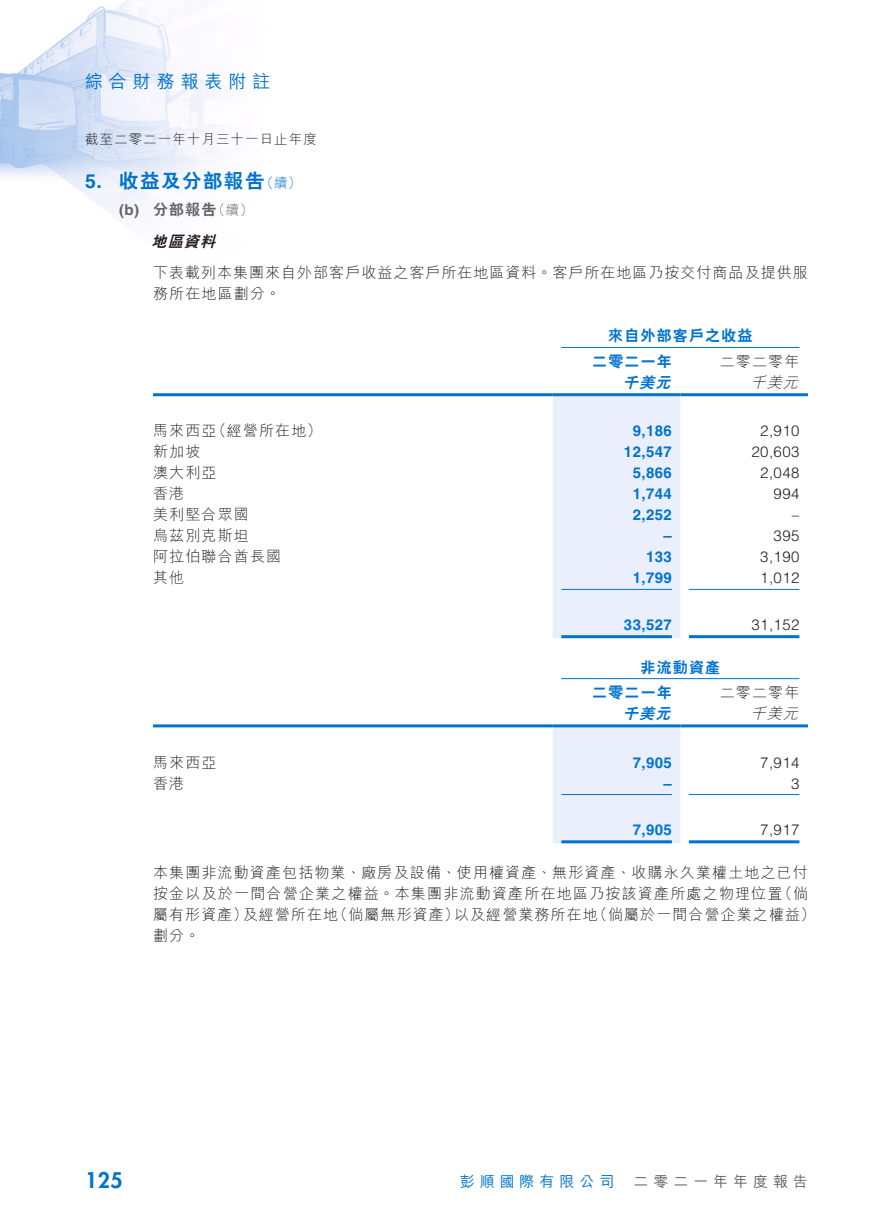
<style>
.page{position:relative;width:893px;height:1212px;background:#fff}
.page>*{position:absolute;margin:0;border:0;box-sizing:border-box;transform-origin:0 0}
.t1{font:800 21px "Futura Std";color:#0073ce}
._01_H1{font:800 19.5px "C Hei 2 HK";letter-spacing:.08em;color:#0073ce}
._01_H1-2{font:700 19.5px "Helvetica LT Std";color:#0073ce}
.t2{font:500 18px "M Hei HK";letter-spacing:.33em;color:#0073ce}
._00_txt{font:300 15px/21px "M Hei HK";letter-spacing:.075em;color:#231f20}
._50_Table_txt{font:300 15px "M Hei HK";letter-spacing:.08em;color:#231f20}
._50_Table_txt-2{font:700 15px "Helvetica LT Std";letter-spacing:.03em;color:#0073ce}
._50_Table_txt-3{font:300 15px "Helvetica LT Std";letter-spacing:.03em;color:#231f20}
._50_Table_txt-4{font:800 15px "C Hei 2 HK";letter-spacing:.08em;color:#0073ce}
.t3{font:500 15px "M Hei HK";letter-spacing:.33em;color:#636366}
.t4{font:500 15px "M Hei HK";letter-spacing:.33em;color:#0073ce}
._50_Table_txt-5{font:italic 300 15px "M Hei HK";color:#231f20}
._50_Table_txt-6{font:italic 800 15px "C Hei 2 HK";color:#0073ce}
._02_H2{font:800 15px "C Hei 2 HK";color:#636366}
._03_H3{font:italic 800 15px "C Hei 2 HK";color:#231f20}
._02_H2-2{font:700 15px "Helvetica LT Std";color:#636366}
.t5{font:300 13.5px "M Hei HK";letter-spacing:.08em;color:#231f20}
._01_H1-3{font:300 13.5px "M Hei HK";color:#0073ce}
._02_H2-3{font:300 13.5px "M Hei HK";color:#636366}
</style>
<div class="page">
<img style="left:0;top:0;width:808px;height:590px">
<div style="left:553px;top:396px;width:127px;height:242px;background:#ebeffb"></div>
<hr style="left:561px;top:347px;width:238px;height:1px;background:#0073ce">
<hr style="left:153px;top:393px;width:400px;height:3px;background:#0073ce">
<hr style="left:553px;top:393px;width:127px;height:3px;background:#0073ce">
<hr style="left:680px;top:393px;width:128px;height:3px;background:#0073ce">
<hr style="left:561px;top:589px;width:111px;height:1px;background:#0073ce">
<hr style="left:689px;top:589px;width:110px;height:1px;background:#0073ce">
<hr style="left:561px;top:635px;width:111px;height:3px;background:#0073ce">
<hr style="left:689px;top:635px;width:110px;height:3px;background:#0073ce">
<div style="left:553px;top:727px;width:127px;height:116px;background:#ebeffb"></div>
<hr style="left:561px;top:678px;width:238px;height:1px;background:#0073ce">
<hr style="left:153px;top:724px;width:400px;height:3px;background:#0073ce">
<hr style="left:553px;top:724px;width:127px;height:3px;background:#0073ce">
<hr style="left:680px;top:724px;width:128px;height:3px;background:#0073ce">
<hr style="left:561px;top:794px;width:111px;height:1px;background:#0073ce">
<hr style="left:689px;top:794px;width:110px;height:1px;background:#0073ce">
<hr style="left:561px;top:840px;width:111px;height:3px;background:#0073ce">
<hr style="left:689px;top:840px;width:110px;height:3px;background:#0073ce">
<p class="t2" style="left:85px;top:69px;width:187px">綜合財務報表附註</p>
<p class="t5" style="left:85px;top:129px;width:233px">截至二零二一年十月三十一日止年度</p>
<p class="_01_H1-2" style="left:85px;top:169px;width:18px">5.</p>
<p class="_01_H1" style="left:119px;top:167px;width:147px">收益及分部報告</p>
<p class="_01_H1-3" style="left:260px;top:173px;width:43px">（續(</p>
<p class="_02_H2-2" style="left:119px;top:201px;width:21px">b( )</p>
<p class="_02_H2" style="left:153px;top:200px;width:65px">分部報告</p>
<p class="_02_H2-3" style="left:212px;top:201px;width:43px">（續(</p>
<p class="_03_H3" style="left:152px;top:231px;width:70px">地區資料</p>
<p class="_00_txt" style="left:153px;top:262px;width:656px">下表載列本集團來自外部客戶收益之客戶所在地區資料。客戶所在地區乃按交付商品及提供服務所在地區劃分。</p>
<p class="_50_Table_txt-4" style="left:608px;top:326px;width:146px">來自外部客戶之收益</p>
<p class="_50_Table_txt" style="left:720px;top:351px;width:81px">二零二零年</p>
<p class="_50_Table_txt-4" style="left:592px;top:351px;width:81px">二零二一年</p>
<p class="_50_Table_txt-6" style="left:623px;top:372px;width:54px">千美元</p>
<p class="_50_Table_txt-5" style="left:750px;top:372px;width:54px">千美元</p>
<p class="_50_Table_txt" style="left:211px;top:420px;width:112px">（經營所在地(</p>
<p class="_50_Table_txt" style="left:153px;top:420px;width:65px">馬來西亞</p>
<p class="_50_Table_txt-2" style="left:633px;top:422px;width:41px">9,186</p>
<p class="_50_Table_txt-3" style="left:760px;top:422px;width:41px">2,910</p>
<p class="_50_Table_txt" style="left:153px;top:441px;width:49px">新加坡</p>
<p class="_50_Table_txt-2" style="left:624px;top:443px;width:49px">12,547</p>
<p class="_50_Table_txt-3" style="left:751px;top:443px;width:49px">20,603</p>
<p class="_50_Table_txt" style="left:153px;top:462px;width:65px">澳大利亞</p>
<p class="_50_Table_txt-2" style="left:633px;top:464px;width:41px">5,866</p>
<p class="_50_Table_txt-3" style="left:760px;top:464px;width:41px">2,048</p>
<p class="_50_Table_txt" style="left:153px;top:483px;width:33px">香港</p>
<p class="_50_Table_txt-2" style="left:633px;top:485px;width:41px">1,744</p>
<p class="_50_Table_txt-3" style="left:774px;top:485px;width:27px">994</p>
<p class="_50_Table_txt" style="left:153px;top:504px;width:97px">美利堅合眾國</p>
<p class="_50_Table_txt-2" style="left:633px;top:506px;width:41px">2,252</p>
<p class="_50_Table_txt-3" style="left:792px;top:506px;width:9px">–</p>
<p class="_50_Table_txt" style="left:153px;top:525px;width:97px">烏茲別克斯坦</p>
<p class="_50_Table_txt-2" style="left:663px;top:527px;width:10px">–</p>
<p class="_50_Table_txt-3" style="left:774px;top:527px;width:27px">395</p>
<p class="_50_Table_txt" style="left:153px;top:546px;width:130px">阿拉伯聯合酋長國</p>
<p class="_50_Table_txt-2" style="left:646px;top:548px;width:27px">133</p>
<p class="_50_Table_txt-3" style="left:760px;top:548px;width:41px">3,190</p>
<p class="_50_Table_txt" style="left:153px;top:567px;width:33px">其他</p>
<p class="_50_Table_txt-2" style="left:633px;top:569px;width:41px">1,799</p>
<p class="_50_Table_txt-3" style="left:760px;top:569px;width:41px">1,012</p>
<p class="_50_Table_txt-2" style="left:624px;top:615px;width:49px">33,527</p>
<p class="_50_Table_txt-4" style="left:640px;top:657px;width:81px">非流動資產</p>
<p class="_50_Table_txt-3" style="left:751px;top:615px;width:49px">31,152</p>
<p class="_50_Table_txt-4" style="left:592px;top:682px;width:81px">二零二一年</p>
<p class="_50_Table_txt" style="left:720px;top:682px;width:81px">二零二零年</p>
<p class="_50_Table_txt-6" style="left:623px;top:703px;width:54px">千美元</p>
<p class="_50_Table_txt-5" style="left:750px;top:703px;width:54px">千美元</p>
<p class="_50_Table_txt" style="left:153px;top:751px;width:65px">馬來西亞</p>
<p class="_50_Table_txt" style="left:153px;top:772px;width:33px">香港</p>
<p class="_50_Table_txt-2" style="left:633px;top:753px;width:41px">7,905</p>
<p class="_50_Table_txt-2" style="left:663px;top:774px;width:10px">–</p>
<p class="_50_Table_txt-3" style="left:760px;top:753px;width:41px">7,914</p>
<p class="_50_Table_txt-3" style="left:791px;top:774px;width:10px">3</p>
<p class="_50_Table_txt-2" style="left:633px;top:820px;width:41px">7,905</p>
<p class="_00_txt" style="left:153px;top:861px;width:656px;text-align:right">本集團非流動資產包括物業、廠房及設備、使用權資產、無形資產、收購永久業權土地之已付（倘</p>
<p class="_50_Table_txt-3" style="left:760px;top:820px;width:41px">7,917</p>
<p class="_00_txt" style="left:593px;top:882px;width:224px;text-indent:-440px">按金以及於一間合營企業之權益。本集團非流動資產所在地區乃按該資產所處之物理位置<br>（倘屬於一間合營企業之權益(</p>
<p class="_00_txt" style="left:153px;top:903px;width:96px">屬有形資產）劃分。</p>
<p class="_00_txt" style="left:333px;top:903px;width:128px">（倘屬無形資產）</p>
<p class="_00_txt" style="left:243px;top:903px;width:97px">及經營所在地</p>
<p class="_00_txt" style="left:454px;top:903px;width:145px">以及經營業務所在地</p>
<h1 class="t1" style="left:85px;top:1167px;width:39px">125</h1>
<p class="t4" style="left:460px;top:1171px;width:156px">彭順國際有限公司</p>
<p class="t3" style="left:634px;top:1171px;width:176px">二零二一年年度報告</p>
</div>
